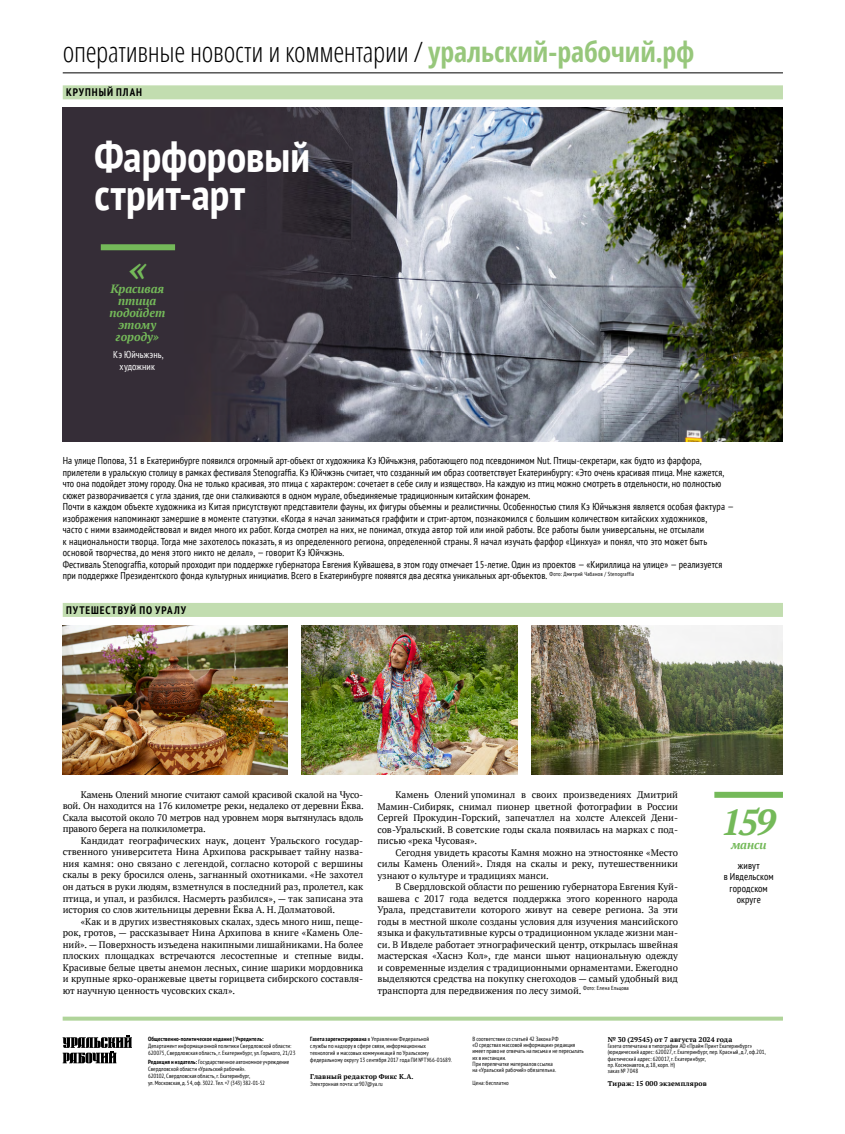
<style>
.page{position:relative;width:845px;height:1134px;background:#fff}
.page>*{position:absolute;margin:0;border:0;box-sizing:border-box;transform-origin:0 0}
.t1{font:700 condensed 43.7px/37.3px "PT Sans";letter-spacing:.005em;color:#fff}
.t2{font:italic 700 36px "PT Serif";color:#74b959}
.t3{font:300 condensed 28px "Open Sans";letter-spacing:-.01em;color:#000}
.t4{font:italic 700 12px/12px "PT Serif";color:#74b959;text-align:center}
.t5{font:700 condensed 11px "PT Sans";letter-spacing:.085em;color:#000}
.t6{font:condensed 10px/11.5px "PT Sans";letter-spacing:.01em;color:#000}
.t7{font:condensed 10px/11.5px "PT Sans";letter-spacing:.005em;color:#fff;text-align:center}
.t8{font:9.5px/11.5px "PT Serif";color:#000;text-align:justify}
.t9{font:700 7px "PT Serif";letter-spacing:.015em;color:#000}
.t10{font:condensed 6px/6.3px "PT Sans";letter-spacing:.015em;color:#000}
.t11{font:700 condensed 6px "PT Sans";letter-spacing:.015em;color:#000}
.s1{font-weight:700;color:#97c77b}
.s2{font-weight:700}
</style>
<div class="page">
<img style="left:63px;top:108px;width:720px;height:333px">
<svg style="left:63px;top:1036px;width:69px;height:27px"></svg>
<hr style="left:63px;top:72px;width:720px;height:1px;background:#000">
<div style="left:63px;top:85px;width:720px;height:14px;background:#c2ddb0"></div>
<svg style="left:63px;top:1017px;width:720px;height:4px;background:#b6d7a2"></svg>
<div style="left:63px;top:603px;width:720px;height:14px;background:#c2ddb0"></div>
<div style="left:714px;top:792px;width:69px;height:6px;background:#74b959"></div>
<img style="left:531px;top:625px;width:252px;height:150px">
<img style="left:301px;top:625px;width:216px;height:150px">
<img style="left:63px;top:625px;width:224px;height:150px">
<div style="left:101px;top:244px;width:74px;height:6px;background:#74b959"></div>
<h3 class="t3" style="left:63px;top:33px;width:633px">оперативные новости и комментарии / <span class="s1">уральский-рабочий.рф</span></h3>
<p class="t5" style="left:66px;top:85px;width:77px">КРУПНЫЙ ПЛАН</p>
<h1 class="t1" style="left:94px;top:137px;width:217px">Фарфоровый стрит-арт</h1>
<h2 class="t2" style="left:128px;top:244px;width:19px">«</h2>
<p class="t4" style="left:109px;top:282px;width:57px">Красивая птица подойдет этому городу»</p>
<p class="t7" style="left:113px;top:349px;width:52px">Кэ Юйчьжэнь, художник</p>
<p class="t6" style="left:63px;top:455px;width:673px">На улице Попова, 31 в Екатеринбурге появился огромный арт-объект от художника Кэ Юйчьжэня, работающего под псевдонимом Nut. Птицы-секретари, как будто из фарфора, прилетели в уральскую столицу в рамках фестиваля Stenograffia. Кэ Юйчжэнь считает, что созданный им образ соответствует Екатеринбургу: «Это очень красивая птица. Мне кажется, что она подойдет этому городу. Она не только красивая, это птица с характером: сочетает в себе силу и изящество». На каждую из птиц можно смотреть в отдельности, но полностью сюжет разворачивается с угла здания, где они сталкиваются в одном мурале, объединяемые традиционным китайским фонарем.<br>Почти в каждом объекте художника из Китая присутствуют представители фауны, их фигуры объемны и реалистичны. Особенностью стиля Кэ Юйчьжэня является особая фактура — изображения напоминают замершие в моменте статуэтки. «Когда я начал заниматься граффити и стрит-артом, познакомился с большим количеством китайских художников,<br>часто с ними взаимодействовал и видел много их работ. Когда смотрел на них, не понимал, откуда автор той или иной работы. Все работы были универсальны, не отсылали<br>к национальности творца. Тогда мне захотелось показать, я из определенного региона, определенной страны. Я начал изучать фарфор «Цинхуа» и понял, что это может быть основой творчества, до меня этого никто не делал», — говорит Кэ Юйчжэнь.<br>Фестиваль Stenograffia, который проходит при поддержке губернатора Евгения Куйвашева, в этом году отмечает 15-летие. Один из проектов — «Кириллица на улице» — реализуется при поддержке Президентского фонда культурных инициатив. Всего в Екатеринбурге появятся два десятка уникальных арт-объектов. <sup>Фото:</sup> <sup>Дмитрий</sup> <sup>Чабанов</sup> <sup>/</sup> <sup>Stenograffia</sup></p>
<p class="t5" style="left:66px;top:603px;width:121px">ПУТЕШЕСТВУЙ ПО УРАЛУ</p>
<p class="t8" style="left:63px;top:789px;width:302px;text-indent:18px">Камень Олений многие считают самой красивой скалой на Чусо&shy;вой. Он находится на 176 километре реки, недалеко от деревни Ёква.<br>Скала высотой около 70 метров над уровнем моря вытянулась вдоль правого берега на полкилометра.</p>
<p class="t8" style="left:63px;top:835px;width:302px;text-indent:18px">Кандидат географических наук, доцент Уральского государ&shy;ственного университета Нина Архипова раскрывает тайну назва&shy;ния камня: оно связано с легендой, согласно которой с вершины скалы в реку бросился олень, загнанный охотниками. «Не захотел он даться в руки людям, взметнулся в последний раз, пролетел, как птица, и упал, и разбился. Насмерть разбился», — так записана эта история со слов жительницы деревни Ёква А. Н. Долматовой.</p>
<p class="t8" style="left:63px;top:915px;width:302px;text-indent:18px">«Как и в других известняковых скалах, здесь много ниш, пеще&shy;рок, гротов, — рассказывает Нина Архипова в книге «Камень Оле&shy;ний». — Поверхность изъедена накипными лишайниками. На более плоских площадках встречаются лесостепные и степные виды.<br>Красивые белые цветы анемон лесных, синие шарики мордовника и крупные ярко-оранжевые цветы горицвета сибирского составля&shy;ют научную ценность чусовских скал».</p>
<p class="t8" style="left:377px;top:789px;width:302px;text-indent:18px">Камень Олений упоминал в своих произведениях Дмитрий Мамин-Сибиряк, снимал пионер цветной фотографии в России Сергей Прокудин-Горский, запечатлел на холсте Алексей Дени&shy;сов-Уральский. В советские годы скала появилась на марках с под&shy;писью «река Чусовая».</p>
<p class="t8" style="left:377px;top:846px;width:302px;text-indent:18px">Сегодня увидеть красоты Камня можно на этностоянке «Место силы Камень Олений». Глядя на скалы и реку, путешественники узнают о культуре и традициях манси.</p>
<p class="t8" style="left:377px;top:881px;width:302px;text-indent:18px">В Свердловской области по решению губернатора Евгения Куй&shy;вашева с 2017 года ведется поддержка этого коренного народа Урала, представители которого живут на севере региона. За эти годы в местной школе созданы условия для изучения мансийского языка и факультативные курсы о традиционном укладе жизни ман&shy;си. В Ивделе работает этнографический центр, открылась швейная мастерская «Хаснэ Кол», где манси шьют национальную одежду и современные изделия с традиционными орнаментами. Ежегодно выделяются средства на покупку снегоходов — самый удобный вид транспорта для передвижения по лесу зимой. <sup>Фото:</sup> <sup>Елена</sup> <sup>Ельцова</sup></p>
<h2 class="t2" style="left:721px;top:798px;width:57px">159</h2>
<p class="t4" style="left:731px;top:838px;width:37px">манси</p>
<p class="t6" style="left:723px;top:859px;width:52px;text-align:center">живут<br>в Ивдельском городском округе</p>
<p class="t11" style="left:148px;top:1034px;width:117px">Общественно-политическое издание | Учредитель:</p>
<p class="t10" style="left:148px;top:1042px;width:149px;line-height:7px">Департамент информационной политики Свердловской области:<br>620075, Свердловская область, г. Екатеринбург, ул. Горького, 21/23</p>
<p class="t10" style="left:148px;top:1059px;width:143px;line-height:7px"><span class="s2">Редакция и издатель:</span> Государственное автономное учреждение Свердловской области «Уральский рабочий».<br>620102, Свердловская область, г. Екатеринбург,<br>ул. Московская, д. 54, оф. 3022. Тел. +7 (343) 382-01-52</p>
<p class="t10" style="left:310px;top:1035px;width:143px;line-height:7px"><span class="s2">Газета зарегистрирована</span> в Управлении Федеральной<br>службы по надзору в сфере связи, информационных технологий и массовых коммуникаций по Уральскому федеральному округу 13 сентября 2017 года ПИ №ТУ66-01689.</p>
<p class="t9" style="left:310px;top:1071px;width:105px">Главный редактор Фикс К.А.</p>
<p class="t10" style="left:310px;top:1080px;width:74px">Электронная почта: ur907@ya.ru</p>
<p class="t10" style="left:472px;top:1035px;width:113px">В соответствии со статьей 42 Закона РФ<br>«О средствах массовой информации» редакция имеет право не отвечать на письма и не пересылать их в инстанции.<br>При перепечатке материалов ссылка<br>на «Уральский рабочий» обязательна.</p>
<p class="t10" style="left:472px;top:1079px;width:38px">Цена: бесплатно</p>
<p class="t9" style="left:608px;top:1035px;width:126px">№ 30 (29545) от 7 августа 2024 года</p>
<p class="t10" style="left:608px;top:1043px;width:159px">Газета отпечатана в типографии АО «Прайм Принт Екатеринбург» (юридический адрес: 620027, г. Екатеринбург, пер. Красный, д.7, оф.201, фактический адрес: 620017, г. Екатеринбург,<br>пр. Космонавтов, д.18, корп. Н)<br>заказ № 7048</p>
<p class="t9" style="left:608px;top:1079px;width:100px">Тираж: 15 000 экземпляров</p>
</div>
